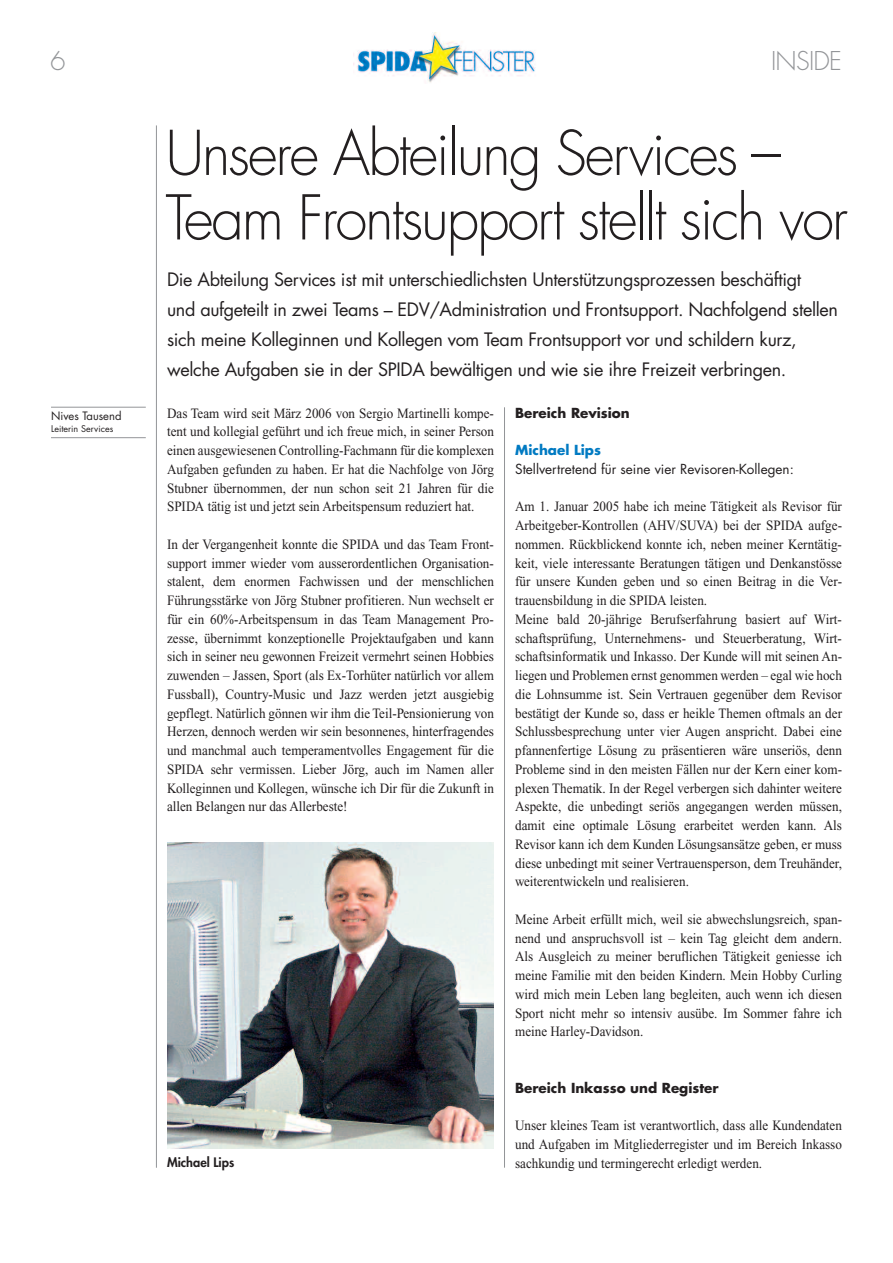
<style>
.page{position:relative;width:893px;height:1263px;background:#fff}
.page>*{position:absolute;margin:0;border:0;box-sizing:border-box;transform-origin:0 0}
.t1{font:300 60px/64.5px "Futura";letter-spacing:-.035em;color:#231f20}
.t2{font:300 25.2px "Futura";letter-spacing:-.03em;color:#939598}
.t3{font:18px/30px "Futura";letter-spacing:-.02em;color:#231f20}
.t4{font:14.25px/18.8px "Times New Roman";color:#231f20;text-align:justify;scale:.92 1}
.t5{font:13.5px "Futura";color:#231f20}
.t6{font:700 13.5px "Futura";color:#231f20}
.t7{font:700 13.5px "Futura";color:#007ac2}
.t8{font:800 12.75px "Futura";color:#231f20}
.t9{font:11.25px "Futura";color:#231f20}
.t10{font:9px "Futura";color:#231f20}
</style>
<div class="page">
<img style="left:354px;top:32px;width:182px;height:51px">
<hr style="left:504px;top:407px;width:1px;height:761px;background:#939598">
<hr style="left:156px;top:125px;width:1px;height:1043px;background:#939598">
<img style="left:167px;top:842px;width:327px;height:307px">
<hr style="left:51px;top:407px;width:95px;height:1px;background:#939598">
<hr style="left:51px;top:437px;width:95px;height:1px;background:#939598">
<h2 class="t2" style="left:50px;top:49px;width:17px">6</h2>
<h2 class="t2" style="left:771px;top:49px;width:72px">INSIDE</h2>
<p class="t9" style="left:51px;top:411px;width:72px">Nives Tausend</p>
<p class="t10" style="left:51px;top:424px;width:64px">Leiterin Services</p>
<h1 class="t1" style="left:166px;top:126px;width:684px">Unsere Abteilung Services –<br>Team Frontsupport stellt sich vor</h1>
<p class="t3" style="left:167px;top:266px;width:672px">Die Abteilung Services ist mit unterschiedlichsten Unterstützungsprozessen beschäftigt<br>und aufgeteilt in zwei Teams – EDV/Administration und Frontsupport. Nachfolgend stellen sich meine Kolleginnen und Kollegen vom Team Frontsupport vor und schildern kurz, welche Aufgaben sie in der SPIDA bewältigen und wie sie ihre Freizeit verbringen.</p>
<p class="t4" style="left:167px;top:405px;width:357px">Das Team wird seit März 2006 von Sergio Martinelli kompe&shy;tent und kollegial geführt und ich freue mich, in seiner Person einen ausgewiesenen Controlling-Fachmann für die komplexen Aufgaben gefunden zu haben. Er hat die Nachfolge von Jörg Stubner übernommen, der nun schon seit 21 Jahren für die SPIDA tätig ist und jetzt sein Arbeitspensum reduziert hat.</p>
<p class="t4" style="left:167px;top:536px;width:357px">In der Vergangenheit konnte die SPIDA und das Team Front&shy;support immer wieder vom ausserordentlichen Organisation&shy;stalent, dem enormen Fachwissen und der menschlichen Führungsstärke von Jörg Stubner profitieren. Nun wechselt er für ein 60%-Arbeitspensum in das Team Management Pro&shy;zesse, übernimmt konzeptionelle Projektaufgaben und kann sich in seiner neu gewonnen Freizeit vermehrt seinen Hobbies zuwenden – Jassen, Sport (als Ex-Torhüter natürlich vor allem Fussball), Country-Music und Jazz werden jetzt ausgiebig gepflegt. Natürlich gönnen wir ihm die Teil-Pensionierung von Herzen, dennoch werden wir sein besonnenes, hinterfragendes und manchmal auch temperamentvolles Engagement für die SPIDA sehr vermissen. Lieber Jörg, auch im Namen aller Kolleginnen und Kollegen, wünsche ich Dir für die Zukunft in allen Belangen nur das Allerbeste!</p>
<p class="t8" style="left:167px;top:1156px;width:69px">Michael Lips</p>
<p class="t6" style="left:515px;top:406px;width:116px">Bereich Revision</p>
<p class="t7" style="left:515px;top:444px;width:87px">Michael Lips</p>
<p class="t5" style="left:515px;top:463px;width:280px">Stellvertretend für seine vier Revisoren-Kollegen:</p>
<p class="t4" style="left:515px;top:498px;width:357px;text-align:left">Am 1. Januar 2005 habe ich meine Tätigkeit als Revisor für Arbeitgeber-Kontrollen (AHV/SUVA) bei der SPIDA aufge&shy;nommen. Rückblickend konnte ich, neben meiner Kerntätig&shy;keit, viele interessante Beratungen tätigen und Denkanstösse für unsere Kunden geben und so einen Beitrag in die Ver&shy;trauensbildung in die SPIDA leisten.<br>Meine bald 20-jährige Berufserfahrung basiert auf Wirt&shy;schaftsprüfung, Unternehmens- und Steuerberatung, Wirt&shy;schaftsinformatik und Inkasso. Der Kunde will mit seinen An&shy;liegen und Problemen ernst genommen werden – egal wie hoch die Lohnsumme ist. Sein Vertrauen gegenüber dem Revisor bestätigt der Kunde so, dass er heikle Themen oftmals an der Schlussbesprechung unter vier Augen anspricht. Dabei eine pfannenfertige Lösung zu präsentieren wäre unseriös, denn Probleme sind in den meisten Fällen nur der Kern einer kom&shy;plexen Thematik. In der Regel verbergen sich dahinter weitere Aspekte, die unbedingt seriös angegangen werden müssen, damit eine optimale Lösung erarbeitet werden kann. Als Revisor kann ich dem Kunden Lösungsansätze geben, er muss diese unbedingt mit seiner Vertrauensperson, dem Treuhänder, weiterentwickeln und realisieren.</p>
<p class="t4" style="left:515px;top:911px;width:357px">Meine Arbeit erfüllt mich, weil sie abwechslungsreich, span&shy;nend und anspruchsvoll ist – kein Tag gleicht dem andern.<br>Als Ausgleich zu meiner beruflichen Tätigkeit geniesse ich meine Familie mit den beiden Kindern. Mein Hobby Curling wird mich mein Leben lang begleiten, auch wenn ich diesen Sport nicht mehr so intensiv ausübe. Im Sommer fahre ich meine Harley-Davidson.</p>
<p class="t6" style="left:515px;top:1081px;width:205px">Bereich Inkasso und Register</p>
<p class="t4" style="left:515px;top:1117px;width:357px">Unser kleines Team ist verantwortlich, dass alle Kundendaten und Aufgaben im Mitgliederregister und im Bereich Inkasso sachkundig und termingerecht erledigt werden.</p>
</div>
